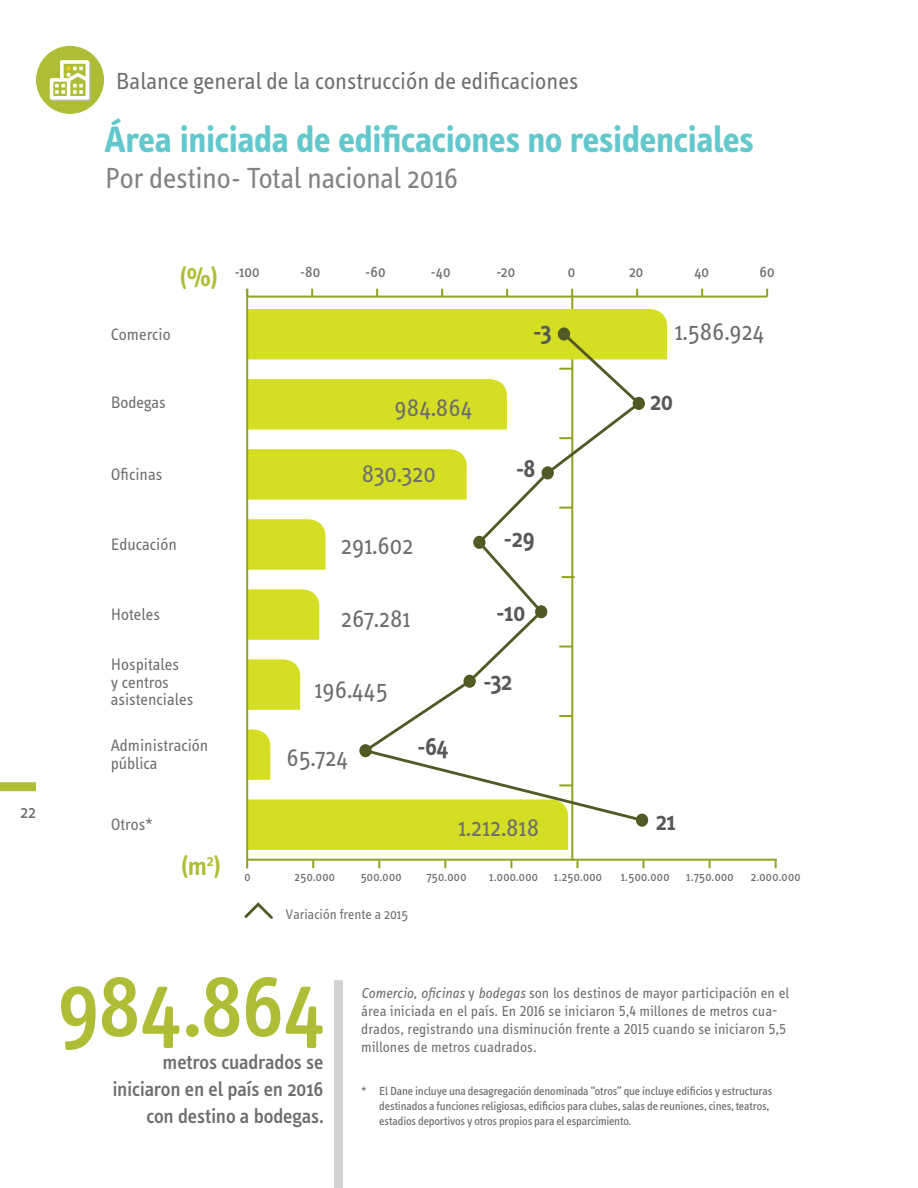
<style>
.page{position:relative;width:918px;height:1188px;background:#fff}
.page>*{position:absolute;margin:0;border:0;box-sizing:border-box;transform-origin:0 0}
.Cifra_Dest_2_Izq_Ama{font:500 90px "Info Text";letter-spacing:-.01em;color:#aebd35}
.TITU_1_IZQ_GRAF{font:700 37.5px "Info Text";letter-spacing:-.01em;color:#63c8ce}
.SUBTITULO_2_IZQ_GRAF{font:30px "Info Text";letter-spacing:-.01em;color:#808285}
.Unidades_Naranja_Izq{font:600 27px "Info Text";color:#aebd35}
.t1{font:25.65px "Info Text";letter-spacing:.005em;color:#6c6d70}
.t2{font:600 25.65px "Info Text";letter-spacing:-.015em;color:#57585a}
.t3{font:24px "Info Text";color:#6c6d70}
.Texto_Destacado{font:500 21px "Info Text";letter-spacing:-.01em;color:#6c6d70}
.t4{font:18px "Info Text";color:#6c6d70}
.t5{font:17.1px/17.1px "Info Text";color:#6c6d70}
.t6{font:15.6px "Info Text";letter-spacing:.005em;color:#6c6d70}
.Texto_Corrido_Izq{font:15px/18px "Info Disp";color:#6c6d70}
.t7{font:14.25px "Info Text";color:#6c6d70}
.t8{font:12.75px "Info Text";letter-spacing:.03em;color:#6c6d70}
.t9{font:12px/15px "Info Text";letter-spacing:-.01em;color:#6c6d70}
.s1{font-style:italic}
</style>
<div class="page">
<div style="left:334px;top:980px;width:9px;height:208px;background:#d1d2d4"></div>
<div style="left:0;top:782px;width:36px;height:9px;background:#aebd35"></div>
<div style="left:36px;top:46px;width:68px;height:68px;background:#aebd35;border-radius:50%"></div>
<svg style="left:50px;top:60px;width:41px;height:41px"></svg>
<hr style="left:571px;top:296px;width:2px;height:565px;background:#93a224">
<svg style="left:311px;top:289px;width:2px;height:7px"></svg>
<svg style="left:376px;top:289px;width:2px;height:7px"></svg>
<svg style="left:441px;top:289px;width:2px;height:7px"></svg>
<svg style="left:506px;top:289px;width:2px;height:7px"></svg>
<svg style="left:571px;top:289px;width:2px;height:7px"></svg>
<svg style="left:636px;top:289px;width:2px;height:7px"></svg>
<svg style="left:701px;top:289px;width:2px;height:7px"></svg>
<svg style="left:766px;top:289px;width:2px;height:8px"></svg>
<svg style="left:312px;top:861px;width:2px;height:7px"></svg>
<svg style="left:378px;top:861px;width:2px;height:7px"></svg>
<svg style="left:444px;top:861px;width:2px;height:7px"></svg>
<svg style="left:510px;top:861px;width:2px;height:7px"></svg>
<svg style="left:576px;top:861px;width:3px;height:7px"></svg>
<svg style="left:643px;top:861px;width:2px;height:7px"></svg>
<svg style="left:709px;top:861px;width:2px;height:7px"></svg>
<svg style="left:775px;top:861px;width:2px;height:7px"></svg>
<hr style="left:247px;top:859px;width:530px;height:2px;background:#93a224">
<hr style="left:247px;top:296px;width:520px;height:2px;background:#93a224">
<svg style="left:244px;top:902px;width:29px;height:17px"></svg>
<hr style="left:246px;top:289px;width:2px;height:579px;background:#93a224">
<svg style="left:248px;top:309px;width:419px;height:541px"></svg>
<div style="left:558px;top:327px;width:12px;height:14px;background:#515925;border-radius:50%"></div>
<div style="left:633px;top:397px;width:12px;height:13px;background:#515925;border-radius:50%"></div>
<div style="left:542px;top:466px;width:12px;height:13px;background:#515925;border-radius:50%"></div>
<div style="left:473px;top:536px;width:13px;height:13px;background:#515925;border-radius:50%"></div>
<div style="left:535px;top:605px;width:12px;height:13px;background:#515925;border-radius:50%"></div>
<div style="left:463px;top:675px;width:13px;height:13px;background:#515925;border-radius:50%"></div>
<div style="left:359px;top:744px;width:13px;height:13px;background:#515925;border-radius:50%"></div>
<div style="left:636px;top:814px;width:12px;height:13px;background:#515925;border-radius:50%"></div>
<h3 class="t3" style="left:116px;top:67px;width:464px">Balance general de la construcción de edificaciones</h3>
<p class="TITU_1_IZQ_GRAF" style="left:105px;top:118px;width:650px">Área iniciada de edificaciones no residenciales</p>
<p class="SUBTITULO_2_IZQ_GRAF" style="left:105px;top:161px;width:355px">Por destino- Total nacional 2016</p>
<p class="t4" style="left:20px;top:802px;width:17px">22</p>
<p class="Unidades_Naranja_Izq" style="left:180px;top:262px;width:40px">(%)</p>
<p class="t5" style="left:111px;top:326px;width:61px">Comercio</p>
<p class="t6" style="left:235px;top:263px;width:27px">-100</p>
<p class="t6" style="left:300px;top:263px;width:22px">-80</p>
<p class="t6" style="left:365px;top:263px;width:22px">-60</p>
<p class="t6" style="left:431px;top:263px;width:21px">-40</p>
<p class="t6" style="left:496px;top:263px;width:20px">-20</p>
<p class="t6" style="left:568px;top:263px;width:9px">0</p>
<p class="t6" style="left:629px;top:263px;width:16px">20</p>
<p class="t6" style="left:694px;top:263px;width:16px">40</p>
<p class="t6" style="left:760px;top:263px;width:17px">60</p>
<p class="t2" style="left:534px;top:317px;width:19px">-3</p>
<p class="t1" style="left:675px;top:317px;width:91px">1.586.924</p>
<p class="t5" style="left:111px;top:394px;width:56px">Bodegas</p>
<p class="t1" style="left:395px;top:394px;width:79px">984.864</p>
<p class="t2" style="left:650px;top:387px;width:24px">20</p>
<p class="t5" style="left:111px;top:466px;width:53px">Oficinas</p>
<p class="t1" style="left:362px;top:459px;width:76px">830.320</p>
<p class="t2" style="left:516px;top:454px;width:21px">-8</p>
<p class="t5" style="left:111px;top:536px;width:68px">Educación</p>
<p class="t1" style="left:341px;top:531px;width:74px">291.602</p>
<p class="t2" style="left:504px;top:524px;width:32px">-29</p>
<p class="t5" style="left:111px;top:605px;width:51px">Hoteles</p>
<p class="t1" style="left:341px;top:604px;width:71px">267.281</p>
<p class="t2" style="left:496px;top:598px;width:30px">-10</p>
<p class="t5" style="left:111px;top:656px;width:84px">Hospitales<br>y centros asistenciales</p>
<p class="t1" style="left:315px;top:675px;width:75px">196.445</p>
<p class="t2" style="left:484px;top:667px;width:30px">-32</p>
<p class="t5" style="left:111px;top:737px;width:99px">Administración pública</p>
<p class="t1" style="left:286px;top:743px;width:63px">65.724</p>
<p class="t2" style="left:418px;top:732px;width:33px">-64</p>
<p class="t5" style="left:111px;top:816px;width:44px">Otros*</p>
<p class="t1" style="left:458px;top:813px;width:82px">1.212.818</p>
<p class="t2" style="left:656px;top:807px;width:22px">21</p>
<p class="Unidades_Naranja_Izq" style="left:181px;top:851px;width:41px">(m<sup>2</sup>)</p>
<p class="t8" style="left:244px;top:870px;width:8px">0</p>
<p class="t8" style="left:295px;top:870px;width:42px">250.000</p>
<p class="t8" style="left:361px;top:870px;width:42px">500.000</p>
<p class="t8" style="left:427px;top:870px;width:41px">750.000</p>
<p class="t8" style="left:489px;top:870px;width:114px">1.000.000 1.250.000</p>
<p class="t8" style="left:621px;top:870px;width:50px">1.500.000</p>
<p class="t8" style="left:686px;top:870px;width:49px">1.750.000</p>
<p class="t8" style="left:751px;top:870px;width:51px">2.000.000</p>
<p class="t7" style="left:286px;top:906px;width:124px">Variación frente a 2015</p>
<p class="Cifra_Dest_2_Izq_Ama" style="left:57px;top:956px;width:269px">984.864</p>
<p class="Texto_Destacado" style="left:163px;top:1050px;width:162px">metros cuadrados se</p>
<p class="Texto_Destacado" style="left:112px;top:1077px;width:213px">iniciaron en el país en 2016</p>
<p class="Texto_Destacado" style="left:146px;top:1104px;width:179px">con destino a bodegas.</p>
<p class="Texto_Corrido_Izq" style="left:361px;top:984px;width:429px"><span class="s1">Comercio</span>, <span class="s1">oficinas</span> y <span class="s1">bodegas</span> son los destinos de mayor participación en el área iniciada en el país. En 2016 se iniciaron 5,4 millones de metros cua&shy;drados, registrando una disminución frente a 2015 cuando se iniciaron 5,5</p>
<p class="Texto_Corrido_Izq" style="left:361px;top:1038px;width:177px">millones de metros cuadrados.</p>
<p class="t9" style="left:379px;top:1084px;width:394px;text-indent:-18px">* El Dane incluye una desagregación denominada “otros” que incluye edificios y estructuras destinados a funciones religiosas, edificios para clubes, salas de reuniones, cines, teatros, estadios deportivos y otros propios para el esparcimiento.</p>
</div>
